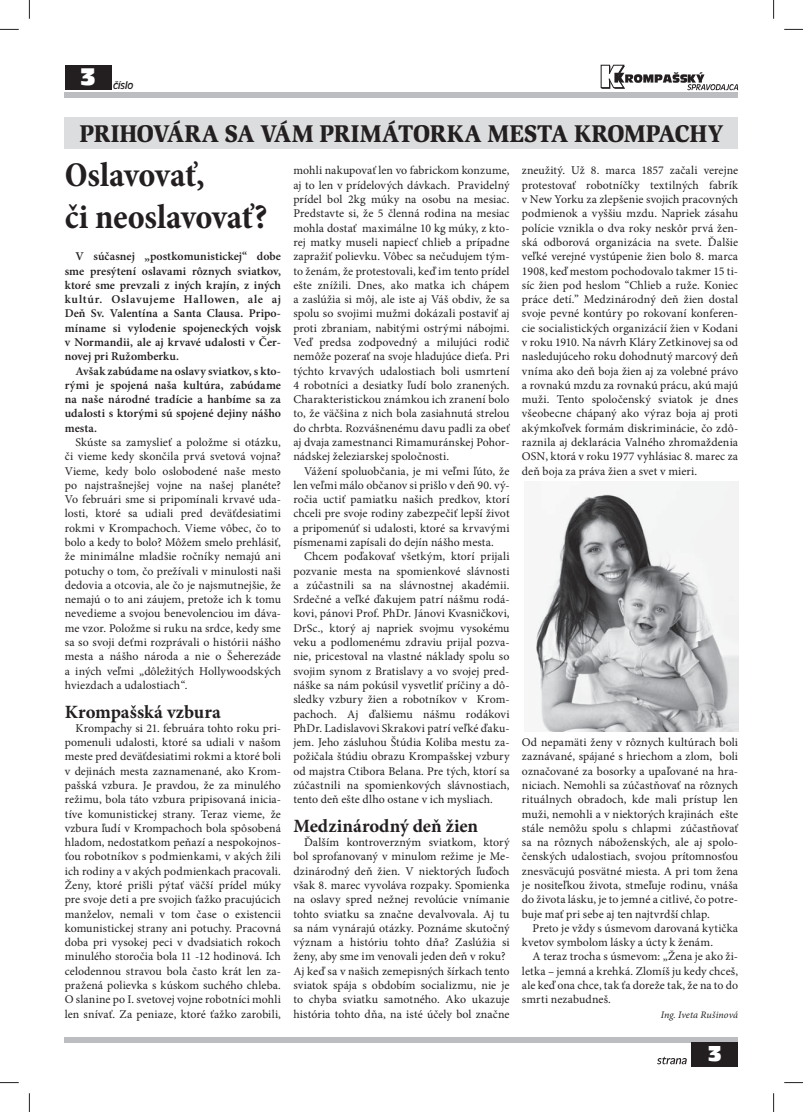
<style>
.page{position:relative;width:803px;height:1112px;background:#fff}
.page>*{position:absolute;margin:0;border:0;box-sizing:border-box;transform-origin:0 0}
.t1{font:700 condensed 35px/42px "Minion Pro";letter-spacing:-.005em;color:#231f20}
.t2{font:25px "Slimbach Itc TEE Blac";letter-spacing:-.005em;color:#231f20;scale:.95 1}
.t3{font:25px "Antique Oli TEE Comp";color:#fff}
.t4{font:22.5px "Antique Oli TEE Comp";color:#fff}
.t5{font:700 18.75px "Minion Pro";letter-spacing:-.005em;color:#231f20}
.t6{font:11.88px/14.2px "Minion Pro";letter-spacing:.005em;color:#231f20;text-align:justify}
.t7{font:600 11.88px/14.2px "Minion Pro";letter-spacing:.005em;color:#231f20;text-align:justify}
.t8{font:italic 11.25px "Antique Oli TEE";color:#231f20}
.t9{font:italic 10px "Minion Pro";letter-spacing:.01em;color:#231f20}
</style>
<div class="page">
<div style="left:65px;top:92px;width:673px;height:6px;background:#bbbdc0"></div>
<div style="left:65px;top:65px;width:46px;height:24px;background:#231f20"></div>
<svg style="left:600px;top:64px;width:138px;height:26px"></svg>
<div style="left:65px;top:1036px;width:673px;height:6px;background:#bbbdc0"></div>
<div style="left:692px;top:1042px;width:46px;height:24px;background:#231f20"></div>
<svg style="left:657px;top:1056px;width:30px;height:7px"></svg>
<div style="left:65px;top:117px;width:673px;height:32px;background:#dcddde"></div>
<img style="left:536px;top:481px;width:202px;height:250px">
<svg style="left:0;top:29px;width:19px;height:1px"></svg>
<svg style="left:784px;top:29px;width:19px;height:1px"></svg>
<svg style="left:0;top:1082px;width:19px;height:1px"></svg>
<svg style="left:784px;top:1082px;width:19px;height:1px"></svg>
<svg style="left:29px;top:0;width:1px;height:19px"></svg>
<svg style="left:29px;top:1093px;width:1px;height:18px"></svg>
<svg style="left:773px;top:0;width:1px;height:19px"></svg>
<svg style="left:773px;top:1093px;width:1px;height:18px"></svg>
<h2 class="t3" style="left:80px;top:68px;width:18px">3</h2>
<p class="t8" style="left:113px;top:80px;width:22px">číslo</p>
<h2 class="t2" style="left:79px;top:121px;width:679px">PRIHOVÁRA SA VÁM PRIMÁTORKA MESTA KROMPACHY</h2>
<h1 class="t1" style="left:65px;top:156px;width:204px">Oslavovať,<br>či neoslavovať?</h1>
<p class="t7" style="left:65px;top:250px;width:218px;text-indent:11px">V súčasnej „postkomunistickej“ dobe sme presýtení oslavami rôznych sviatkov, ktoré sme prevzali z iných krajín, z iných kultúr. Oslavujeme Hallowen, ale aj Deň Sv. Valentína a Santa Clausa. Pripo&shy;míname si vylodenie spojeneckých vojsk v Normandii, ale aj krvavé udalosti v Čer&shy;novej pri Ružomberku.</p>
<p class="t7" style="left:65px;top:364px;width:218px;text-indent:11px">Avšak zabúdame na oslavy sviatkov, s kto&shy;rými je spojená naša kultúra, zabúdame na naše národné tradície a hanbíme sa za udalosti s ktorými sú spojené dejiny nášho mesta.</p>
<p class="t6" style="left:65px;top:436px;width:218px;text-indent:11px">Skúste sa zamyslieť a položme si otázku, či vieme kedy skončila prvá svetová vojna?<br>Vieme, kedy bolo oslobodené naše mesto po najstrašnejšej vojne na našej planéte?<br>Vo februári sme si pripomínali krvavé uda&shy;losti, ktoré sa udiali pred deväťdesiatimi rokmi v Krompachoch. Vieme vôbec, čo to bolo a kedy to bolo? Môžem smelo prehlásiť, že minimálne mladšie ročníky nemajú ani potuchy o tom, čo prežívali v minulosti naši dedovia a otcovia, ale čo je najsmutnejšie, že nemajú o to ani záujem, pretože ich k tomu nevedieme a svojou benevolenciou im dáva&shy;me vzor. Položme si ruku na srdce, kedy sme sa so svoji deťmi rozprávali o histórii nášho mesta a nášho národa a nie o Šeherezáde a iných veľmi „dôležitých Hollywoodských hviezdach a udalostiach“.</p>
<h3 class="t5" style="left:65px;top:704px;width:157px">Krompašská vzbura</h3>
<p class="t6" style="left:65px;top:721px;width:218px;text-indent:11px">Krompachy si 21. februára tohto roku pri&shy;pomenuli udalosti, ktoré sa udiali v našom meste pred deväťdesiatimi rokmi a ktoré boli v dejinách mesta zaznamenané, ako Krom&shy;pašská vzbura. Je pravdou, že za minulého režimu, bola táto vzbura pripisovaná inicia&shy;tíve komunistickej strany. Teraz vieme, že vzbura ľudí v Krompachoch bola spôsobená hladom, nedostatkom peňazí a nespokojnos&shy;ťou robotníkov s podmienkami, v akých žili ich rodiny a v akých podmienkach pracovali.<br>Ženy, ktoré prišli pýtať väčší prídel múky pre svoje deti a pre svojich ťažko pracujúcich manželov, nemali v tom čase o existencii komunistickej strany ani potuchy. Pracovná doba pri vysokej peci v dvadsiatich rokoch minulého storočia bola 11 -12 hodinová. Ich celodennou stravou bola často krát len za&shy;pražená polievka s kúskom suchého chleba.<br>O slanine po I. svetovej vojne robotníci mohli len snívať. Za peniaze, ktoré ťažko zarobili,</p>
<p class="t6" style="left:293px;top:164px;width:218px">mohli nakupovať len vo fabrickom konzume, aj to len v prídelových dávkach. Pravidelný prídel bol 2kg múky na osobu na mesiac.<br>Predstavte si, že 5 členná rodina na mesiac mohla dostať maximálne 10 kg múky, z kto&shy;rej matky museli napiecť chlieb a prípadne zapražiť polievku. Vôbec sa nečudujem tým&shy;to ženám, že protestovali, keď im tento prídel ešte znížili. Dnes, ako matka ich chápem a zaslúžia si môj, ale iste aj Váš obdiv, že sa spolu so svojimi mužmi dokázali postaviť aj proti zbraniam, nabitými ostrými nábojmi.<br>Veď predsa zodpovedný a milujúci rodič nemôže pozerať na svoje hladujúce dieťa. Pri týchto krvavých udalostiach boli usmrtení 4 robotníci a desiatky ľudí bolo zranených.<br>Charakteristickou známkou ich zranení bolo to, že väčšina z nich bola zasiahnutá strelou do chrbta. Rozvášnenému davu padli za obeť aj dvaja zamestnanci Rimamuránskej Pohor&shy;nádskej železiarskej spoločnosti.</p>
<p class="t6" style="left:293px;top:464px;width:218px;text-indent:11px">Vážení spoluobčania, je mi veľmi ľúto, že len veľmi málo občanov si prišlo v deň 90. vý&shy;ročia uctiť pamiatku našich predkov, ktorí chceli pre svoje rodiny zabezpečiť lepší život a pripomenúť si udalosti, ktoré sa krvavými písmenami zapísali do dejín nášho mesta.</p>
<p class="t6" style="left:293px;top:550px;width:218px;text-indent:11px">Chcem poďakovať všetkým, ktorí prijali pozvanie mesta na spomienkové slávnosti a zúčastnili sa na slávnostnej akadémii.<br>Srdečné a veľké ďakujem patrí nášmu rodá&shy;kovi, pánovi Prof. PhDr. Jánovi Kvasničkovi, DrSc., ktorý aj napriek svojmu vysokému veku a podlomenému zdraviu prijal pozva&shy;nie, pricestoval na vlastné náklady spolu so svojim synom z Bratislavy a vo svojej pred&shy;náške sa nám pokúsil vysvetliť príčiny a dô&shy;sledky vzbury žien a robotníkov v Krom&shy;pachoch. Aj ďalšiemu nášmu rodákovi PhDr. Ladislavovi Skrakovi patrí veľké ďaku&shy;jem. Jeho zásluhou Štúdia Koliba mestu za&shy;požičala štúdiu obrazu Krompašskej vzbury od majstra Ctibora Belana. Pre tých, ktorí sa zúčastnili na spomienkových slávnostiach, tento deň ešte dlho ostane v ich mysliach.</p>
<h3 class="t5" style="left:293px;top:818px;width:186px">Medzinárodný deň žien</h3>
<p class="t6" style="left:293px;top:836px;width:218px;text-align:left;text-indent:11px">Ďalším kontroverzným sviatkom, ktorý bol sprofanovaný v minulom režime je Me&shy;dzinárodný deň žien. V niektorých ľuďoch však 8. marec vyvoláva rozpaky. Spomienka na oslavy spred nežnej revolúcie vnímanie tohto sviatku sa značne devalvovala. Aj tu sa nám vynárajú otázky. Poznáme skutočný význam a históriu tohto dňa? Zaslúžia si ženy, aby sme im venovali jeden deň v roku?<br>Aj keď sa v našich zemepisných šírkach tento sviatok spája s obdobím socializmu, nie je to chyba sviatku samotného. Ako ukazuje história tohto dňa, na isté účely bol značne</p>
<p class="t6" style="left:522px;top:164px;width:218px">zneužitý. Už 8. marca 1857 začali verejne protestovať robotníčky textilných fabrík v New Yorku za zlepšenie svojich pracovných podmienok a vyššiu mzdu. Napriek zásahu polície vznikla o dva roky neskôr prvá žen&shy;ská odborová organizácia na svete. Ďalšie veľké verejné vystúpenie žien bolo 8. marca 1908, keď mestom pochodovalo takmer 15 ti&shy;síc žien pod heslom “Chlieb a ruže. Koniec práce detí.” Medzinárodný deň žien dostal svoje pevné kontúry po rokovaní konferen&shy;cie socialistických organizácií žien v Kodani v roku 1910. Na návrh Kláry Zetkinovej sa od nasledujúceho roku dohodnutý marcový deň vníma ako deň boja žien aj za volebné právo a rovnakú mzdu za rovnakú prácu, akú majú muži. Tento spoločenský sviatok je dnes všeobecne chápaný ako výraz boja aj proti akýmkoľvek formám diskriminácie, čo zdô&shy;raznila aj deklarácia Valného zhromaždenia OSN, ktorá v roku 1977 vyhlásiac 8. marec za deň boja za práva žien a svet v mieri.</p>
<p class="t6" style="left:522px;top:736px;width:218px">Od nepamäti ženy v rôznych kultúrach boli zaznávané, spájané s hriechom a zlom, boli označované za bosorky a upaľované na hra&shy;niciach. Nemohli sa zúčastňovať na rôznych rituálnych obradoch, kde mali prístup len muži, nemohli a v niektorých krajinách ešte stále nemôžu spolu s chlapmi zúčastňovať sa na rôznych náboženských, ale aj spolo&shy;čenských udalostiach, svojou prítomnosťou znesväcujú posvätné miesta. A pri tom žena je nositeľkou života, stmeľuje rodinu, vnáša do života lásku, je to jemné a citlivé, čo potre&shy;buje mať pri sebe aj ten najtvrdší chlap.</p>
<p class="t6" style="left:522px;top:921px;width:218px;text-indent:11px">Preto je vždy s úsmevom darovaná kytička kvetov symbolom lásky a úcty k ženám.</p>
<p class="t6" style="left:522px;top:950px;width:218px;text-indent:11px">A teraz trocha s úsmevom: „Žena je ako ži&shy;letka – jemná a krehká. Zlomíš ju kedy chceš, ale keď ona chce, tak ťa doreže tak, že na to do smrti nezabudneš.</p>
<p class="t9" style="left:661px;top:1010px;width:79px">Ing. Iveta Rušinová</p>
<h3 class="t4" style="left:707px;top:1045px;width:16px">3</h3>
</div>
